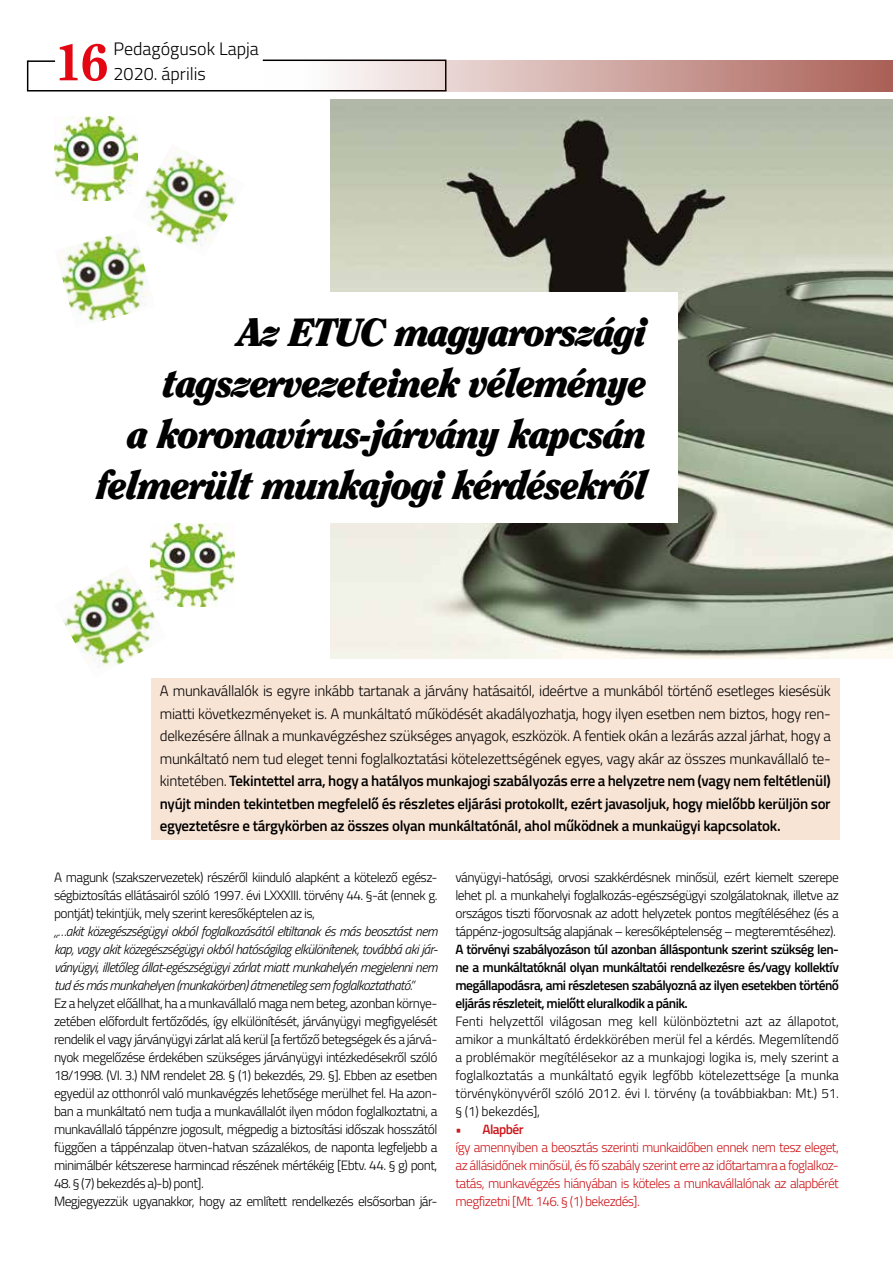
<style>
.page{position:relative;width:893px;height:1263px;background:#fff}
.page>*{position:absolute;margin:0;border:0;box-sizing:border-box;transform-origin:0 0}
.t1{font:800 51px "Clearface Std";color:#e30613}
.t2{font:italic 900 39px/51px "Clearface Std";letter-spacing:-.04em;color:#000;text-align:right}
.t3{font:300 18px/24.3px "Titillium Web";color:#000}
.t4{font:300 15px/22.5px "Titillium Web";letter-spacing:-.02em;color:#000;text-align:justify}
.t5{font:300 13.5px/18px "Titillium Web";letter-spacing:-.04em;color:#000;text-align:justify}
.t6{font:italic 300 13.5px/18px "Titillium Web";letter-spacing:-.04em;color:#000;text-align:justify}
.t7{font:600 13.5px/18px "Titillium Web";letter-spacing:-.04em;color:#000;text-align:justify}
.t8{font:300 13.5px/18px "Titillium Web";letter-spacing:-.04em;color:#cd171a;text-align:justify}
.t9{font:600 13.5px "Titillium Web";letter-spacing:-.04em;color:#cd171a}
.s1{font-weight:600}
</style>
<div class="page">
<hr style="left:27px;top:90px;width:419px;height:2px;background:#000">
<hr style="left:27px;top:60px;width:1px;height:31px;background:#000">
<hr style="left:28px;top:60px;width:27px;height:2px;background:#000">
<hr style="left:263px;top:60px;width:182px;height:1px;background:#000">
<svg style="left:264px;top:60px;width:629px;height:32px;background:#d0ada8"></svg>
<img style="left:330px;top:100px;width:563px;height:559px">
<div style="left:48px;top:292px;width:629px;height:231px;background:#fff"></div>
<div style="left:151px;top:678px;width:688px;height:162px;background:#f8e4d5"></div>
<img style="left:54px;top:117px;width:83px;height:83px">
<img style="left:151px;top:523px;width:83px;height:83px">
<img style="left:60px;top:235px;width:92px;height:88px">
<img style="left:132px;top:144px;width:104px;height:113px">
<img style="left:63px;top:565px;width:104px;height:102px">
<h1 class="t1" style="left:54px;top:31px;width:56px">16</h1>
<h3 class="t3" style="left:114px;top:36px;width:147px">Pedagógusok Lapja<br>2020. április</h3>
<h2 class="t2" style="left:97px;top:306px;width:552px">Az ETUC magyarországi tagszervezeteinek véleménye<br>a koronavírus-járvány kapcsán felmerült munkajogi kérdésekről</h2>
<p class="t4" style="left:160px;top:679px;width:672px">A munkavállalók is egyre inkább tartanak a járvány hatásaitól, ideértve a munkából történő esetleges kiesésük miatti következményeket is. A munkáltató működését akadályozhatja, hogy ilyen esetben nem biztos, hogy ren&shy;delkezésére állnak a munkavégzéshez szükséges anyagok, eszközök. A fentiek okán a lezárás azzal járhat, hogy a munkáltató nem tud eleget tenni foglalkoztatási kötelezettségének egyes, vagy akár az összes munkavállaló te&shy;kintetében. <span class="s1">Tekintettel arra, hogy a hatályos munkajogi szabályozás erre a helyzetre nem (vagy nem feltétlenül) nyújt minden tekintetben megfelelő és részletes eljárási protokollt, ezért javasoljuk, hogy mielőbb kerüljön sor egyeztetésre e tárgykörben az összes olyan munkáltatónál, ahol működnek a munkaügyi kapcsolatok.</span></p>
<p class="t5" style="left:54px;top:868px;width:385px">A magunk (szakszervezetek) részéről kiinduló alapként a kötelező egész&shy;ségbiztosítás ellátásairól szóló 1997. évi LXXXIII. törvény 44. §-át (ennek g. pontját) tekintjük, mely szerint keresőképtelen az is,</p>
<p class="t6" style="left:54px;top:922px;width:385px">„…akit közegészségügyi okból foglalkozásától eltiltanak és más beosztást nem kap, vagy akit közegészségügyi okból hatóságilag elkülönítenek, továbbá aki jár&shy;ványügyi, illetőleg állat-egészségügyi zárlat miatt munkahelyén megjelenni nem tud és más munkahelyen (munkakörben) átmenetileg sem foglalkoztatható.”</p>
<p class="t5" style="left:54px;top:994px;width:385px">Ez a helyzet előállhat, ha a munkavállaló maga nem beteg, azonban környe&shy;zetében előfordult fertőződés, így elkülönítését, járványügyi megfigyelését rendelik el vagy járványügyi zárlat alá kerül [a fertőző betegségek és a járvá&shy;nyok megelőzése érdekében szükséges járványügyi intézkedésekről szóló 18/1998. (VI. 3.) NM rendelet 28. § (1) bekezdés, 29. §]. Ebben az esetben egyedül az otthonról való munkavégzés lehetősége merülhet fel. Ha azon&shy;ban a munkáltató nem tudja a munkavállalót ilyen módon foglalkoztatni, a munkavállaló táppénzre jogosult, mégpedig a biztosítási időszak hosszától függően a táppénzalap ötven-hatvan százalékos, de naponta legfeljebb a minimálbér kétszerese harmincad részének mértékéig [Ebtv. 44. § g) pont,</p>
<p class="t5" style="left:54px;top:1174px;width:385px">48. § (7) bekezdés a)-b) pont].<br>Megjegyezzük ugyanakkor, hogy az említett rendelkezés elsősorban jár-</p>
<p class="t5" style="left:455px;top:868px;width:385px">ványügyi-hatósági, orvosi szakkérdésnek minősül, ezért kiemelt szerepe lehet pl. a munkahelyi foglalkozás-egészségügyi szolgálatoknak, illetve az országos tiszti főorvosnak az adott helyzetek pontos megítéléséhez (és a táppénz-jogosultság alapjának – keresőképtelenség – megteremtéséhez).</p>
<p class="t7" style="left:455px;top:939px;width:385px">A törvényi szabályozáson túl azonban álláspontunk szerint szükség len&shy;ne a munkáltatóknál olyan munkáltatói rendelkezésre és/vagy kollektív megállapodásra, ami részletesen szabályozná az ilyen esetekben történő eljárás részleteit, mielőtt eluralkodik a pánik.</p>
<p class="t5" style="left:455px;top:1012px;width:385px">Fenti helyzettől világosan meg kell különböztetni azt az állapotot, amikor a munkáltató érdekkörében merül fel a kérdés. Megemlítendő a problémakör megítélésekor az a munkajogi logika is, mely szerint a foglalkoztatás a munkáltató egyik legfőbb kötelezettsége [a munka törvénykönyvéről szóló 2012. évi I. törvény (a továbbiakban: Mt.) 51. § (1) bekezdés],</p>
<p class="t9" style="left:455px;top:1119px;width:70px">• Alapbér</p>
<p class="t8" style="left:455px;top:1137px;width:385px">így amennyiben a beosztás szerinti munkaidőben ennek nem tesz eleget, az állásidőnek minősül, és fő szabály szerint erre az időtartamra a foglalkoz&shy;tatás, munkavégzés hiányában is köteles a munkavállalónak az alapbérét megfizetni [Mt. 146. § (1) bekezdés].</p>
</div>
